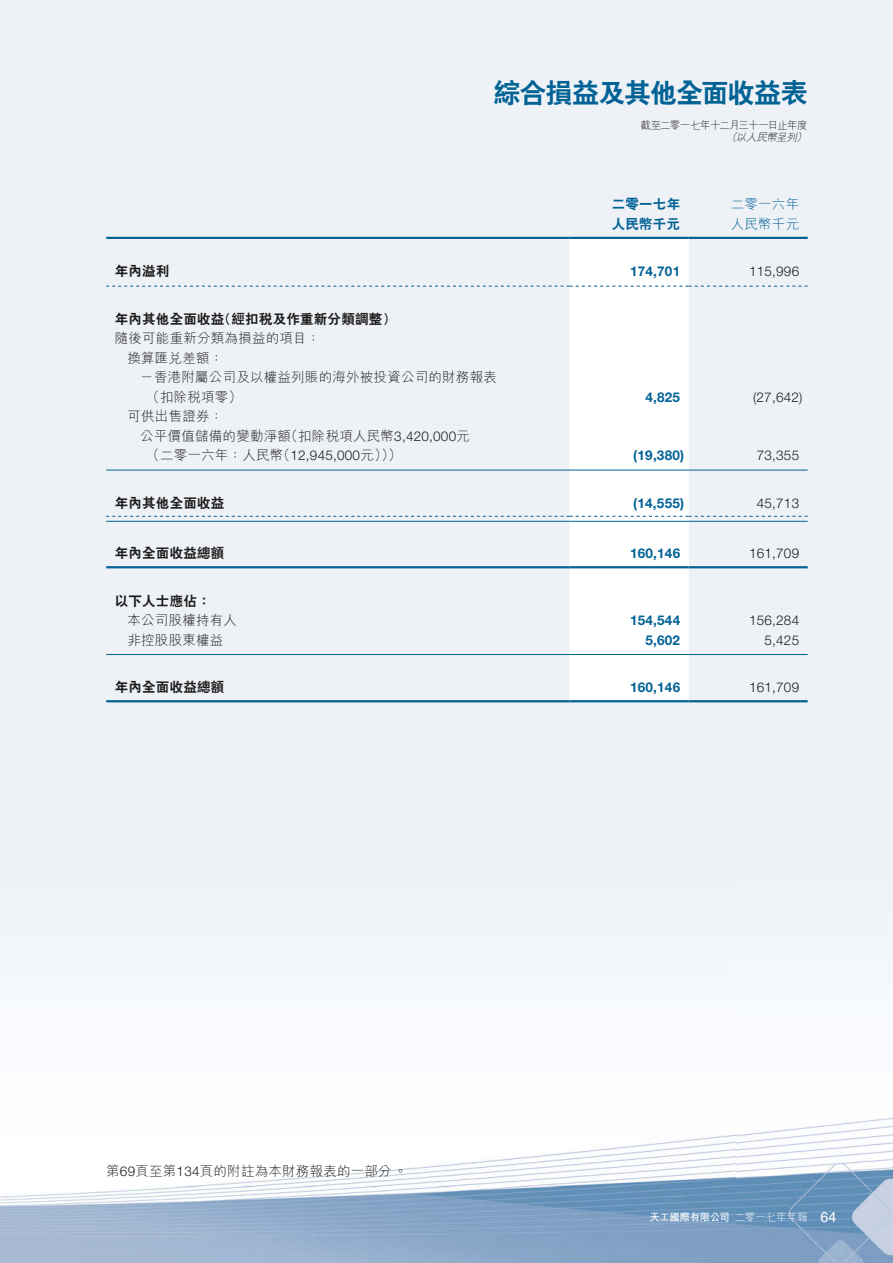
<style>
.page{position:relative;width:893px;height:1263px;background:#fff}
.page>*{position:absolute;margin:0;border:0;box-sizing:border-box;transform-origin:0 0}
.t1{font:27px "C Hei 2 HK Xbold E Ten B5 H";letter-spacing:-.03em;color:#006295}
.t2{font:13.5px/19.5px "M Hei HK Light E Ten B5 H";letter-spacing:.015em;color:#1d1d1b}
.t3{font:13.5px "C Hei 2 HK Xbold E Ten B5 H";letter-spacing:.015em;color:#1d1d1b}
.t4{font:700 13.5px "Helvetica Neue LT Std";letter-spacing:.015em;color:#006295}
.t5{font:300 13.5px "Helvetica Neue LT Std";letter-spacing:.015em;color:#1d1d1b}
.t6{font:13.5px "C Hei 2 HK Xbold E Ten B5 H";letter-spacing:.015em;color:#006295}
.t7{font:13.5px "M Hei HK Light E Ten B5 H";letter-spacing:.015em;color:#006295}
.t8{font:10.5px "M Hei HK Light E Ten B5 H";letter-spacing:-.075em;color:#1d1d1b}
.t9{font:10.5px "M Hei HK Bold E Ten B5 H";letter-spacing:-.05em;color:#fff}
.t10{font:italic 10.5px "M Hei HK Light E Ten B5 H";color:#1d1d1b}
.s1{font-family:"Helvetica Neue LT Std";font-weight:300}
.s2{font-family:"M Hei HK Light E Ten B5 H"}
</style>
<div class="page">
<img style="left:0;top:0;width:893px;height:1263px">
<svg style="left:570px;top:239px;width:119px;height:461px"></svg>
<hr style="left:106px;top:237px;width:464px;height:2px;background:#006295">
<hr style="left:570px;top:237px;width:119px;height:2px;background:#006295">
<hr style="left:689px;top:237px;width:119px;height:2px;background:#006295">
<svg style="left:106px;top:286px;width:702px;height:1px"></svg>
<hr style="left:106px;top:470px;width:464px;height:1px;background:#006295">
<hr style="left:570px;top:470px;width:119px;height:1px;background:#006295">
<hr style="left:689px;top:470px;width:119px;height:1px;background:#006295">
<hr style="left:106px;top:521px;width:464px;height:1px;background:#006295">
<hr style="left:570px;top:521px;width:119px;height:1px;background:#006295">
<svg style="left:106px;top:516px;width:702px;height:1px"></svg>
<hr style="left:689px;top:521px;width:119px;height:1px;background:#006295">
<hr style="left:106px;top:566px;width:464px;height:2px;background:#006295">
<hr style="left:570px;top:566px;width:119px;height:2px;background:#006295">
<hr style="left:689px;top:566px;width:119px;height:2px;background:#006295">
<hr style="left:106px;top:654px;width:464px;height:1px;background:#006295">
<hr style="left:570px;top:654px;width:119px;height:1px;background:#006295">
<hr style="left:689px;top:654px;width:119px;height:1px;background:#006295">
<hr style="left:106px;top:700px;width:464px;height:2px;background:#006295">
<hr style="left:570px;top:700px;width:119px;height:2px;background:#006295">
<hr style="left:689px;top:700px;width:119px;height:2px;background:#006295">
<svg style="left:821px;top:1211px;width:15px;height:11px"></svg>
<h1 class="t1" style="left:493px;top:83px;width:316px">綜合損益及其他全面收益表</h1>
<p class="t8" style="left:640px;top:121px;width:169px">截至二零一七年十二月三十一日止年度</p>
<p class="t10" style="left:726px;top:133px;width:84px">（以人民幣呈列）</p>
<p class="t6" style="left:612px;top:199px;width:70px">二零一七年</p>
<p class="t7" style="left:731px;top:199px;width:70px">二零一六年</p>
<p class="t6" style="left:612px;top:219px;width:70px">人民幣千元</p>
<p class="t7" style="left:731px;top:219px;width:70px">人民幣千元</p>
<p class="t3" style="left:115px;top:266px;width:56px">年內溢利</p>
<p class="t4" style="left:630px;top:267px;width:52px">174,701</p>
<p class="t5" style="left:749px;top:267px;width:52px">115,996</p>
<p class="t3" style="left:115px;top:314px;width:283px">年內其他全面收益（經扣稅及作重新分類調整）</p>
<p class="t2" style="left:128px;top:330px;width:194px;text-indent:-13px">隨後可能重新分類為損益的項目：換算匯兌差額：</p>
<p class="t2" style="left:146px;top:369px;width:352px;text-indent:-6px">－香港附屬公司及以權益列賬的海外被投資公司的財務報表（扣除稅項零）</p>
<p class="t4" style="left:645px;top:392px;width:36px">4,825</p>
<p class="t5" style="left:753px;top:392px;width:51px">(27,642)</p>
<p class="t2" style="left:128px;top:408px;width:97px">可供出售證券：</p>
<p class="t2" style="left:140px;top:428px;width:331px">公平價值儲備的變動淨額（扣除稅項人民幣<span class="s1">3,420,000</span>元</p>
<p class="t2" style="left:146px;top:447px;width:257px">（二零一六年：人民幣（<span class="s1">12,945,000</span>元）））</p>
<p class="t4" style="left:633px;top:451px;width:52px">(19,380)</p>
<p class="t5" style="left:757px;top:451px;width:44px">73,355</p>
<p class="t3" style="left:115px;top:498px;width:111px">年內其他全面收益</p>
<p class="t4" style="left:633px;top:498px;width:52px">(14,555)</p>
<p class="t5" style="left:757px;top:498px;width:44px">45,713</p>
<p class="t3" style="left:115px;top:548px;width:111px">年內全面收益總額</p>
<p class="t4" style="left:630px;top:549px;width:52px">160,146</p>
<p class="t5" style="left:749px;top:549px;width:52px">161,709</p>
<p class="t3" style="left:115px;top:596px;width:97px">以下人士應佔：</p>
<p class="t2" style="left:128px;top:612px;width:111px">本公司股權持有人</p>
<p class="t4" style="left:630px;top:616px;width:52px">154,544</p>
<p class="t5" style="left:749px;top:616px;width:52px">156,284</p>
<p class="t2" style="left:128px;top:632px;width:97px">非控股股東權益</p>
<p class="t4" style="left:645px;top:635px;width:36px">5,602</p>
<p class="t5" style="left:764px;top:635px;width:36px">5,425</p>
<p class="t3" style="left:115px;top:682px;width:111px">年內全面收益總額</p>
<p class="t4" style="left:630px;top:683px;width:52px">160,146</p>
<p class="t5" style="left:749px;top:683px;width:52px">161,709</p>
<p class="t2" style="left:106px;top:1163px;width:302px">第<span class="s1">69</span>頁至第<span class="s1">134</span>頁的附註為本財務報表的一部分。</p>
<p class="t9" style="left:650px;top:1213px;width:159px">天工國際有限公司 <span class="s2">二零一七年年報</span></p>
</div>
